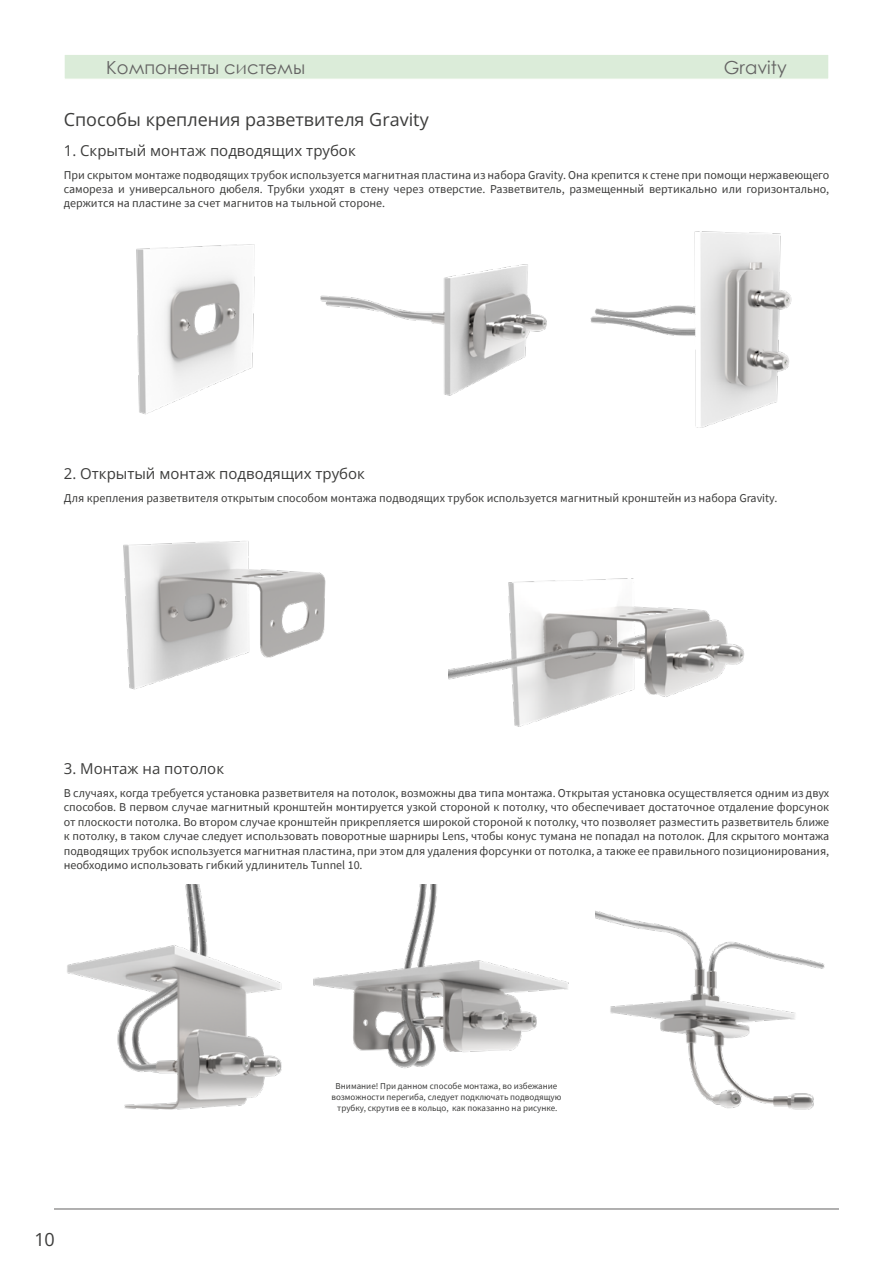
<style>
.page{position:relative;width:893px;height:1263px;background:#fff}
.page>*{position:absolute;margin:0;border:0;box-sizing:border-box;transform-origin:0 0}
.t1{font:18px "Open Sans";color:#3c3c3b}
.t2{font:18px "Century Gothic";color:#646363}
.t3{font:15px "Open Sans";color:#3c3c3b}
.t4{font:12px/14.4px "Source Sans Pro";color:#3c3c3b;text-align:justify}
.t5{font:9px/10.8px "Source Sans Pro";color:#3c3c3b;text-align:center}
</style>
<div class="page">
<div style="left:64px;top:54px;width:765px;height:26px;background:#dbecd9;border:1px solid #fff"></div>
<hr style="left:54px;top:1208px;width:785px;height:1px;background:#646363">
<img style="left:123px;top:541px;width:203px;height:149px">
<img style="left:136px;top:231px;width:656px;height:197px">
<img style="left:449px;top:578px;width:295px;height:149px">
<img style="left:67px;top:884px;width:215px;height:226px">
<img style="left:313px;top:884px;width:256px;height:185px">
<img style="left:595px;top:911px;width:230px;height:199px">
<h1 class="t2" style="left:724px;top:54px;width:64px">Gravity</h1>
<h1 class="t2" style="left:106px;top:54px;width:200px">Компоненты системы</h1>
<h1 class="t1" style="left:64px;top:107px;width:366px">Способы крепления разветвителя Gravity</h1>
<p class="t3" style="left:64px;top:140px;width:293px">1. Скрытый монтаж подводящих трубок</p>
<p class="t4" style="left:64px;top:167px;width:767px">При скрытом монтаже подводящих трубок используется магнитная пластина из набора Gravity. Она крепится к стене при помощи нержавеющего самореза и универсального дюбеля. Трубки уходят в стену через отверстие. Разветвитель, размещенный вертикально или горизонтально, держится на пластине за счет магнитов на тыльной стороне.</p>
<p class="t3" style="left:64px;top:464px;width:303px">2. Открытый монтаж подводящих трубок</p>
<p class="t4" style="left:64px;top:491px;width:715px">Для крепления разветвителя открытым способом монтажа подводящих трубок используется магнитный кронштейн из набора Gravity.</p>
<p class="t3" style="left:64px;top:758px;width:162px">3. Монтаж на потолок</p>
<p class="t4" style="left:64px;top:786px;width:767px">В случаях, когда требуется установка разветвителя на потолок, возможны два типа монтажа. Открытая установка осуществляется одним из двух способов. В первом случае магнитный кронштейн монтируется узкой стороной к потолку, что обеспечивает достаточное отдаление форсунок от плоскости потолка. Во втором случае кронштейн прикрепляется широкой стороной к потолку, что позволяет разместить разветвитель ближе к потолку, в таком случае следует использовать поворотные шарниры Lens, чтобы конус тумана не попадал на потолок. Для скрытого монтажа подводящих трубок используется магнитная пластина, при этом для удаления форсунки от потолка, а также ее правильного позиционирования, необходимо использовать гибкий удлинитель Tunnel 10.</p>
<h1 class="t1" style="left:34px;top:1227px;width:22px">10</h1>
<p class="t5" style="left:332px;top:1080px;width:231px">Внимание! При данном способе монтажа, во избежание возможности перегиба, следует подключать подводящую трубку, скрутив ее в кольцо, как показанно на рисунке.</p>
</div>
